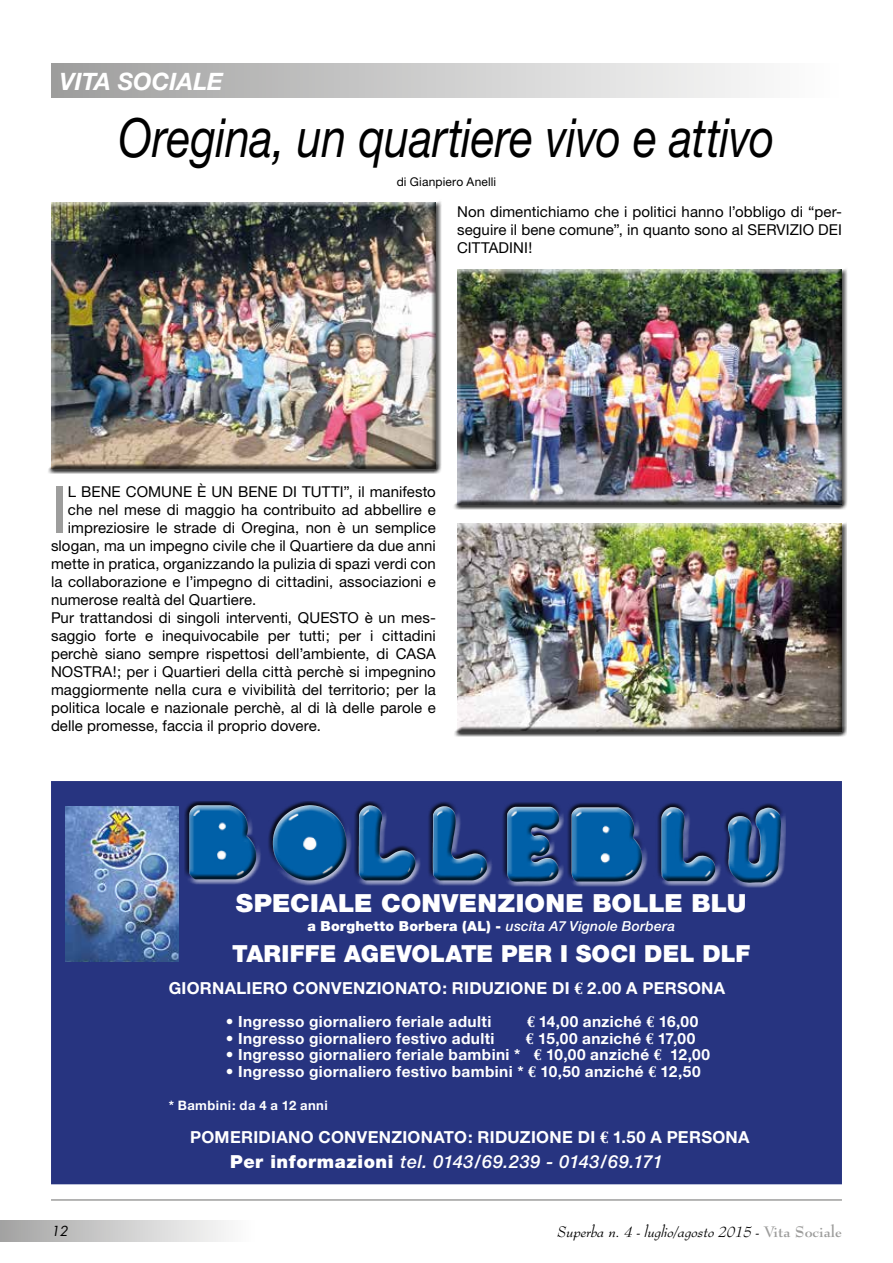
<style>
.page{position:relative;width:893px;height:1263px;background:#fff}
.page>*{position:absolute;margin:0;border:0;box-sizing:border-box;transform-origin:0 0}
.t1{font:65.4px "Helvetica Neue";color:#9d9d9c}
.t2{font:italic 54px "Helvetica Neue";letter-spacing:-.005em;color:#000;scale:.82 1}
.t3{font:900 24.9px "Helvetica Neue";letter-spacing:.005em;color:#fff;scale:1.04 1}
.t4{font:italic 700 24px "Helvetica Neue";color:#fff}
.t5{font:900 23.55px "Helvetica Neue";letter-spacing:.005em;color:#fff}
.t6{font:italic 500 18px "Helvetica Neue";letter-spacing:.025em;color:#fff}
.t7{font:700 16.65px "Helvetica Neue";letter-spacing:.015em;color:#fff}
.t8{font:700 15.45px "Helvetica Neue";letter-spacing:.025em;color:#fff}
.t9{font:15px/18px "Helvetica Neue";letter-spacing:.005em;color:#000;text-align:justify}
.t10{font:italic 15px "Bernhard Modern BT";color:#000}
.t11{font:900 13.8px "Helvetica Neue";letter-spacing:.015em;color:#fff}
.t12{font:italic 13.5px "Futura";color:#000}
.t13{font:700 13.05px "Helvetica Neue";letter-spacing:.03em;color:#fff}
.t14{font:12px "Helvetica Neue";letter-spacing:.01em;color:#000}
.s1{font-weight:500;font-style:italic}
.s2{font-family:"Euro Serif"}
.s3{font-weight:900;font-style:normal}
.s4{font-weight:700;font-style:normal;color:#9d9d9c}
</style>
<div class="page">
<div style="left:0;top:1220px;width:255px;height:22px;background:linear-gradient(to right,#a3a3a3,#fff)"></div>
<hr style="left:51px;top:1199px;width:791px;height:2px;background:#9d9d9c">
<div style="left:51px;top:64px;width:791px;height:34px;background:linear-gradient(to right,#9e9e9e,#fff)"></div>
<div style="left:47px;top:199px;width:394px;height:275px;background:#000;opacity:.75"></div>
<div style="left:453px;top:520px;width:394px;height:217px;background:#000;opacity:.75"></div>
<div style="left:452px;top:266px;width:396px;height:243px;background:#000;opacity:.75"></div>
<div style="left:51px;top:781px;width:791px;height:403px;background:#273480"></div>
<img style="left:66px;top:806px;width:113px;height:155px">
<div style="left:184px;top:800px;width:600px;height:80px;background:#fff;opacity:.75"></div>
<div style="left:186px;top:809px;width:600px;height:78px;background:#000;opacity:.75"></div>
<h3 class="t4" style="left:60px;top:67px;width:165px">VITA SOCIALE</h3>
<h2 class="t2" style="left:118px;top:106px;width:801px">Oregina, un quartiere vivo e attivo</h2>
<p class="t14" style="left:397px;top:175px;width:101px">di Gianpiero Anelli</p>
<p class="t9" style="left:457px;top:203px;width:386px">Non dimentichiamo che i politici hanno l’obbligo di “per&shy;seguire il bene comune”, in quanto sono al SERVIZIO DEI CITTADINI!</p>
<h1 class="t1" style="left:51px;top:471px;width:18px">I</h1>
<p class="t9" style="left:68px;top:482px;width:369px">L BENE COMUNE È UN BENE DI TUTTI”, il manifesto</p>
<p class="t9" style="left:68px;top:500px;width:369px">che nel mese di maggio ha contribuito ad abbellire e</p>
<p class="t9" style="left:68px;top:518px;width:369px">impreziosire le strade di Oregina, non è un semplice</p>
<p class="t9" style="left:51px;top:536px;width:386px">slogan, ma un impegno civile che il Quartiere da due anni</p>
<p class="t9" style="left:51px;top:554px;width:386px">mette in pratica, organizzando la pulizia di spazi verdi con</p>
<p class="t9" style="left:51px;top:572px;width:386px">la collaborazione e l’impegno di cittadini, associazioni e</p>
<p class="t9" style="left:51px;top:590px;width:207px">numerose realtà del Quartiere.</p>
<p class="t9" style="left:51px;top:608px;width:386px">Pur trattandosi di singoli interventi, QUESTO è un mes-</p>
<p class="t9" style="left:51px;top:626px;width:386px">saggio forte e inequivocabile per tutti; per i cittadini</p>
<p class="t9" style="left:51px;top:644px;width:386px">perchè siano sempre rispettosi dell’ambiente, di CASA</p>
<p class="t9" style="left:51px;top:662px;width:386px">NOSTRA!; per i Quartieri della città perchè si impegnino</p>
<p class="t9" style="left:51px;top:680px;width:386px">maggiormente nella cura e vivibilità del territorio; per la</p>
<p class="t9" style="left:51px;top:698px;width:386px">politica locale e nazionale perchè, al di là delle parole e</p>
<p class="t9" style="left:51px;top:716px;width:271px">delle promesse, faccia il proprio dovere.</p>
<h3 class="t3" style="left:236px;top:888px;width:493px">SPECIALE CONVENZIONE BOLLE BLU</h3>
<p class="t11" style="left:307px;top:918px;width:369px">a Borghetto Borbera (AL) - <span class="s1">uscita A7 Vignole Borbera</span></p>
<h3 class="t5" style="left:232px;top:940px;width:520px">TARIFFE AGEVOLATE PER I SOCI DEL DLF</h3>
<p class="t7" style="left:169px;top:978px;width:558px">GIORNALIERO CONVENZIONATO: RIDUZIONE DI <span class="s2">€</span> 2.00 A PERSONA</p>
<p class="t8" style="left:226px;top:1012px;width:267px">• Ingresso giornaliero feriale adulti</p>
<p class="t8" style="left:527px;top:1012px;width:173px"><span class="s2">€</span> 14,00 anziché <span class="s2">€</span> 16,00</p>
<p class="t8" style="left:226px;top:1029px;width:270px">• Ingresso giornaliero festivo adulti</p>
<p class="t8" style="left:526px;top:1029px;width:171px"><span class="s2">€</span> 15,00 anziché <span class="s2">€</span> 17,00</p>
<p class="t8" style="left:226px;top:1045px;width:486px">• Ingresso giornaliero feriale bambini * <span class="s2">€</span> 10,00 anziché <span class="s2">€</span> 12,00</p>
<p class="t8" style="left:226px;top:1062px;width:476px">• Ingresso giornaliero festivo bambini * <span class="s2">€</span> 10,50 anziché <span class="s2">€</span> 12,50</p>
<p class="t13" style="left:169px;top:1097px;width:161px">* Bambini: da 4 a 12 anni</p>
<p class="t7" style="left:190px;top:1127px;width:561px">POMERIDIANO CONVENZIONATO: RIDUZIONE DI <span class="s2">€</span> 1.50 A PERSONA</p>
<p class="t12" style="left:51px;top:1222px;width:18px">12</p>
<p class="t6" style="left:230px;top:1151px;width:434px"><span class="s3">Per informazioni</span> tel. 0143/69.239 - 0143/69.171</p>
<p class="t10" style="left:557px;top:1222px;width:286px">Superba n. 4 - luglio/agosto 2015 - <span class="s4">Vita Sociale</span></p>
</div>
